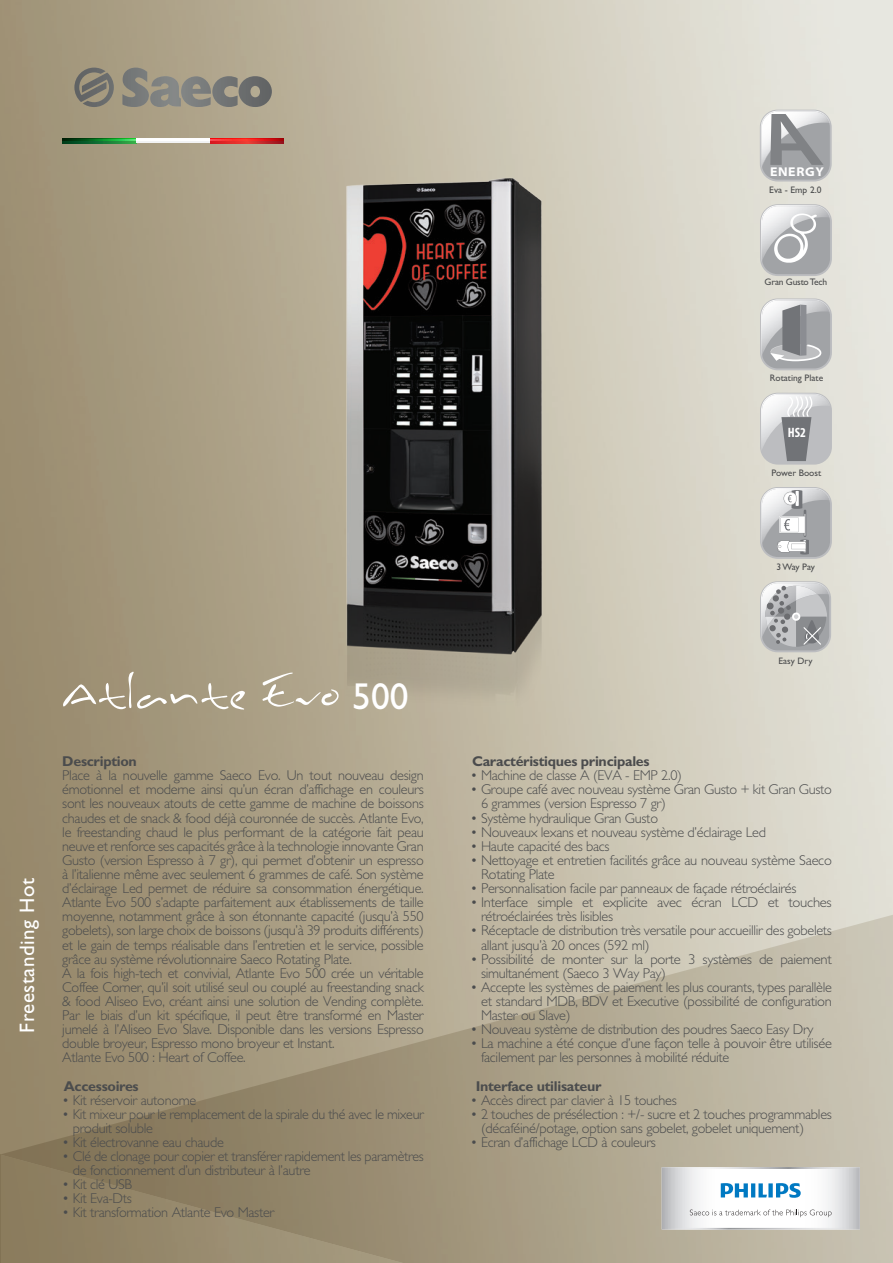
<style>
.page{position:relative;width:893px;height:1263px;background:#fff}
.page>*{position:absolute;margin:0;border:0;box-sizing:border-box;transform-origin:0 0}
.t1{font:italic 600 75.45px "Myriad Pro";color:#808285;scale:1.19 1}
.t2{font:52.05px "Inkburrow";letter-spacing:-.01em;color:#fff}
.t3{font:37.5px "Gill Sans Std";color:#fff}
.t4{font:21px "Gill Sans Std";letter-spacing:.025em;color:#fff}
.Absatzformat_1{font:300 14.25px/14.1px "Gill Sans Std";letter-spacing:-.02em;color:#4b4c4d}
.Paragrafo_corpo_test{font:300 14.25px/14.1px "Gill Sans Std";letter-spacing:-.02em;color:#4b4c4d;text-align:justify}
.Absatzformat_1-2{font:700 14.25px "Gill Sans Std";letter-spacing:-.02em;color:#4b4c4d}
.Paragrafo_corpo_test-2{font:700 14.25px "Gill Sans Std";letter-spacing:-.02em;color:#4b4c4d}
.t5{font:700 condensed 13.5px "Myriad Pro";color:#fff}
.t6{font:700 semi-expanded 12.75px "Myriad Pro";letter-spacing:.05em;color:#fff}
.t7{font:9.45px "Gill Sans";color:#4b4c4d}
.t8{font:9.45px "Gill Sans";letter-spacing:-.02em;color:#4b4c4d}
.t9{font:9.3px "Gill Sans";color:#4b4c4d}
</style>
<div class="page">
<img style="left:0;top:0;width:893px;height:912px">
<svg style="left:0;top:912px;width:893px;height:351px;background:#aea48d"></svg>
<svg style="left:1px;top:1154px;width:449px;height:109px;background:#938569"></svg>
<svg style="left:662px;top:1169px;width:198px;height:59px"></svg>
<svg style="left:690px;top:1209px;width:142px;height:8px"></svg>
<svg style="left:662px;top:1167px;width:198px;height:2px"></svg>
<svg style="left:662px;top:1228px;width:198px;height:1px"></svg>
<svg style="left:721px;top:1183px;width:80px;height:15px"></svg>
<svg style="left:62px;top:139px;width:75px;height:4px"></svg>
<svg style="left:137px;top:140px;width:74px;height:3px"></svg>
<svg style="left:211px;top:140px;width:73px;height:3px"></svg>
<hr style="left:63px;top:139px;width:221px;height:1px;background:#fff">
<svg style="left:74px;top:68px;width:198px;height:39px;background:#8d897e"></svg>
<svg style="left:760px;top:581px;width:71px;height:71px;background:#b5b6b8"></svg>
<svg style="left:760px;top:298px;width:72px;height:72px;background:#b1b3b5"></svg>
<svg style="left:760px;top:487px;width:72px;height:72px"></svg>
<svg style="left:760px;top:393px;width:72px;height:72px;background:#bcbdbf"></svg>
<svg style="left:760px;top:204px;width:72px;height:72px"></svg>
<svg style="left:760px;top:110px;width:72px;height:72px"></svg>
<img style="left:762px;top:111px;width:69px;height:57px">
<img style="left:761px;top:111px;width:69px;height:56px">
<img style="left:259px;top:141px;width:343px;height:630px">
<hr style="left:0;top:1154px;width:1px;height:109px;background:#827354">
<p class="t4" style="left:15px;top:1033px;width:156px;rotate:-90deg">Freestanding Hot</p>
<p class="t2" style="left:63px;top:668px;width:281px">Atlante Evo</p>
<p class="t3" style="left:352px;top:674px;width:58px">500</p>
<p class="Paragrafo_corpo_test-2" style="left:62px;top:753px;width:76px">Description</p>
<p class="Paragrafo_corpo_test" style="left:62px;top:769px;width:363px">Place à la nouvelle gamme Saeco Evo. Un tout nouveau design émotionnel et moderne ainsi qu’un écran d’affichage en couleurs sont les nouveaux atouts de cette gamme de machine de boissons chaudes et de snack &amp; food déjà couronnée de succès. Atlante Evo, le freestanding chaud le plus performant de la catégorie fait peau neuve et renforce ses capacités grâce à la technologie innovante Gran Gusto (version Espresso à 7 gr), qui permet d’obtenir un espresso à l’italienne même avec seulement 6 grammes de café. Son système d’éclairage Led permet de réduire sa consommation énergétique.<br>Atlante Evo 500 s’adapte parfaitement aux établissements de taille moyenne, notamment grâce à son étonnante capacité (jusqu’à 550 gobelets), son large choix de boissons (jusqu’à 39 produits différents) et le gain de temps réalisable dans l’entretien et le service, possible grâce au système révolutionnaire Saeco Rotating Plate.</p>
<p class="Paragrafo_corpo_test" style="left:62px;top:966px;width:363px">A la fois high-tech et convivial, Atlante Evo 500 crée un véritable Coffee Corner, qu’il soit utilisé seul ou couplé au freestanding snack &amp; food Aliseo Evo, créant ainsi une solution de Vending complète.<br>Par le biais d’un kit spécifique, il peut être transformé en Master jumelé à l’Aliseo Evo Slave. Disponible dans les versions Espresso double broyeur, Espresso mono broyeur et Instant.</p>
<p class="Paragrafo_corpo_test" style="left:62px;top:1051px;width:185px">Atlante Evo 500 : Heart of Coffee.</p>
<p class="Absatzformat_1-2" style="left:64px;top:1077px;width:76px">Accessoires</p>
<p class="Absatzformat_1" style="left:62px;top:1093px;width:136px">• Kit réservoir autonome</p>
<p class="Absatzformat_1" style="left:73px;top:1107px;width:353px;text-indent:-11px">• Kit mixeur pour le remplacement de la spirale du thé avec le mixeur produit soluble</p>
<p class="Absatzformat_1" style="left:62px;top:1135px;width:163px">• Kit électrovanne eau chaude</p>
<p class="Absatzformat_1" style="left:73px;top:1149px;width:353px;text-indent:-11px">• Clé de clonage pour copier et transférer rapidement les paramètres de fonctionnement d’un distributeur à l’autre</p>
<p class="Absatzformat_1" style="left:62px;top:1177px;width:71px">• Kit clé USB</p>
<p class="Absatzformat_1" style="left:62px;top:1192px;width:71px">• Kit Eva-Dts</p>
<p class="Absatzformat_1" style="left:62px;top:1206px;width:214px">• Kit transformation Atlante Evo Master</p>
<p class="t1" style="left:659px;top:92px;width:169px">AA</p>
<p class="t7" style="left:769px;top:184px;width:54px">Eva - Emp 2.0</p>
<p class="t6" style="left:770px;top:165px;width:55px">ENERGY</p>
<p class="t8" style="left:765px;top:277px;width:64px">Gran Gusto Tech</p>
<p class="t7" style="left:770px;top:372px;width:55px">Rotating Plate</p>
<p class="t5" style="left:788px;top:424px;width:20px">HS2</p>
<p class="t7" style="left:771px;top:467px;width:51px">Power Boost</p>
<p class="t7" style="left:776px;top:561px;width:40px">3 Way Pay</p>
<p class="t9" style="left:779px;top:655px;width:36px">Easy Dry</p>
<p class="Absatzformat_1-2" style="left:472px;top:753px;width:179px">Caractéristiques principales</p>
<p class="Absatzformat_1" style="left:470px;top:769px;width:213px">• Machine de classe A (EVA - EMP 2.0)</p>
<p class="Absatzformat_1" style="left:481px;top:783px;width:352px;text-indent:-11px">• Groupe café avec nouveau système Gran Gusto + kit Gran Gusto<br>6 grammes (version Espresso 7 gr)</p>
<p class="Absatzformat_1" style="left:470px;top:811px;width:189px">• Système hydraulique Gran Gusto</p>
<p class="Absatzformat_1" style="left:470px;top:825px;width:297px">• Nouveaux lexans et nouveau système d’éclairage Led</p>
<p class="Absatzformat_1" style="left:470px;top:839px;width:141px">• Haute capacité des bacs</p>
<p class="Absatzformat_1" style="left:481px;top:853px;width:352px;text-indent:-11px">• Nettoyage et entretien facilités grâce au nouveau système Saeco<br>Rotating Plate</p>
<p class="Absatzformat_1" style="left:470px;top:881px;width:327px">• Personnalisation facile par panneaux de façade rétroéclairés</p>
<p class="Absatzformat_1" style="left:481px;top:895px;width:352px;text-indent:-11px">• Interface simple et explicite avec écran LCD et touches rétroéclairées très lisibles</p>
<p class="Absatzformat_1" style="left:481px;top:924px;width:352px;text-indent:-11px">• Réceptacle de distribution très versatile pour accueillir des gobelets allant jusqu’à 20 onces (592 ml)</p>
<p class="Absatzformat_1" style="left:481px;top:952px;width:352px;text-indent:-11px">• Possibilité de monter sur la porte 3 systèmes de paiement simultanément (Saeco 3 Way Pay)</p>
<p class="Absatzformat_1" style="left:481px;top:980px;width:352px;text-align:justify;text-indent:-11px">• Accepte les systèmes de paiement les plus courants, types parallèle et standard MDB, BDV et Executive (possibilité de configuration Master ou Slave)</p>
<p class="Absatzformat_1" style="left:470px;top:1022px;width:344px">• Nouveau système de distribution des poudres Saeco Easy Dry</p>
<p class="Absatzformat_1" style="left:481px;top:1036px;width:352px;text-indent:-11px">• La machine a été conçue d’une façon telle à pouvoir être utilisée facilement par les personnes à mobilité réduite</p>
<p class="Absatzformat_1-2" style="left:476px;top:1077px;width:127px">Interface utilisateur</p>
<p class="Absatzformat_1" style="left:470px;top:1093px;width:208px">• Accès direct par clavier à 15 touches</p>
<p class="Absatzformat_1" style="left:481px;top:1107px;width:352px;text-indent:-11px">• 2 touches de présélection : +/- sucre et 2 touches programmables (décaféiné/potage, option sans gobelet, gobelet uniquement)</p>
<p class="Absatzformat_1" style="left:470px;top:1135px;width:187px">• Ecran d’affichage LCD à couleurs</p>
</div>
